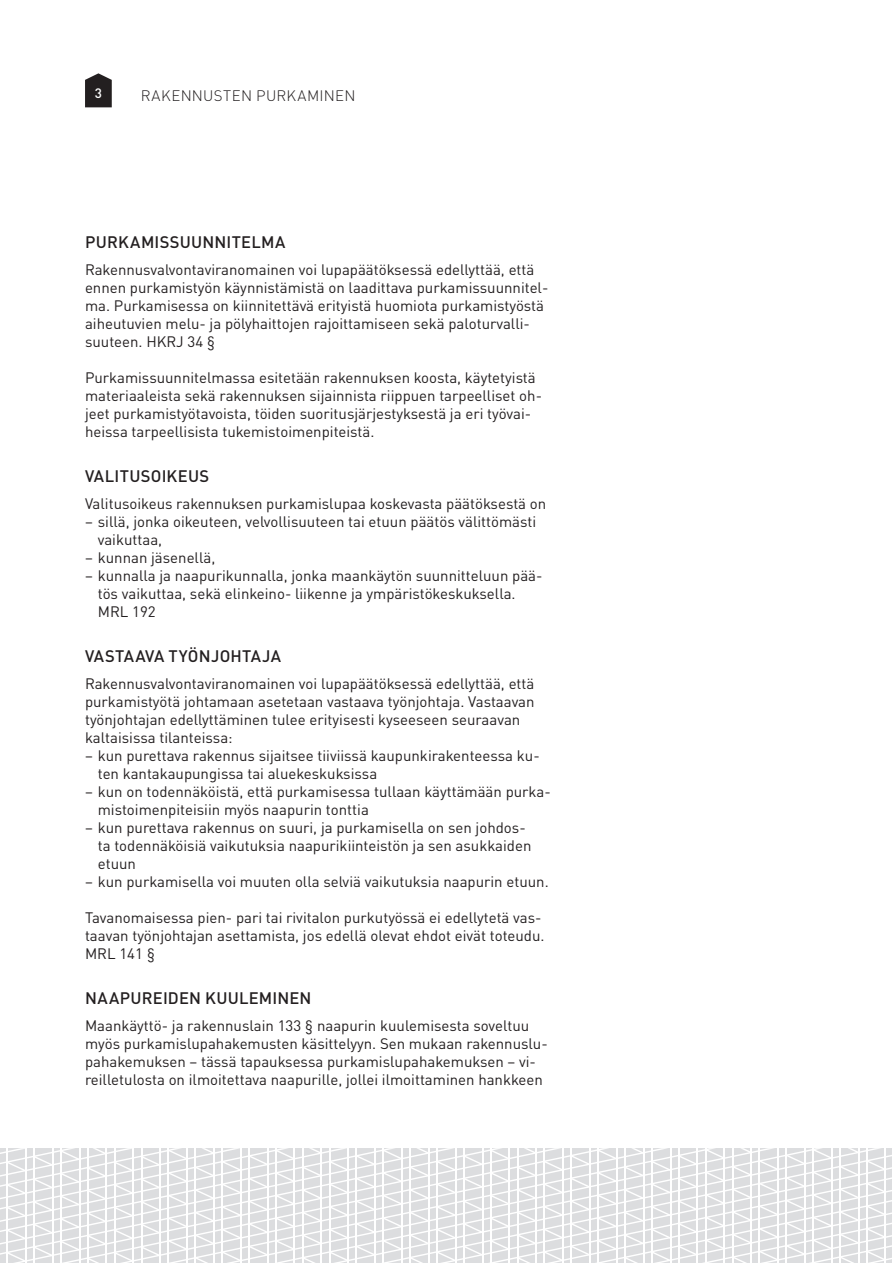
<style>
.page{position:relative;width:893px;height:1263px;background:#fff}
.page>*{position:absolute;margin:0;border:0;box-sizing:border-box;transform-origin:0 0}
.väliotsikko{font:500 16.5px "DINOT";letter-spacing:.015em;color:#231f20}
.leipäteksti{font:15px/18px "DINOT";color:#231f20}
.t1{font:300 15px "DINOT";letter-spacing:.02em;color:#231f20}
.t2{font:500 13.5px "DINOT";color:#fff}
</style>
<div class="page">
<svg style="left:0;top:1148px;width:892px;height:115px"></svg>
<svg style="left:85px;top:73px;width:27px;height:34px"></svg>
<p class="t2" style="left:95px;top:84px;width:9px">3</p>
<p class="t1" style="left:141px;top:86px;width:216px">RAKENNUSTEN PURKAMINEN</p>
<p class="väliotsikko" style="left:85px;top:231px;width:202px">PURKAMISSUUNNITELMA</p>
<p class="leipäteksti" style="left:85px;top:260px;width:465px">Rakennusvalvontaviranomainen voi lupapäätöksessä edellyttää, että ennen purkamistyön käynnistämistä on laadittava purkamissuunnitel&shy;ma. Purkamisessa on kiinnitettävä erityistä huomiota purkamistyöstä aiheutuvien melu- ja pölyhaittojen rajoittamiseen sekä paloturvalli&shy;suuteen. HKRJ 34 §</p>
<p class="leipäteksti" style="left:85px;top:368px;width:458px">Purkamissuunnitelmassa esitetään rakennuksen koosta, käytetyistä materiaaleista sekä rakennuksen sijainnista riippuen tarpeelliset oh&shy;jeet purkamistyötavoista, töiden suoritusjärjestyksestä ja eri työvai&shy;heissa tarpeellisista tukemistoimenpiteistä.</p>
<p class="väliotsikko" style="left:85px;top:465px;width:126px">VALITUSOIKEUS</p>
<p class="leipäteksti" style="left:85px;top:494px;width:463px">Valitusoikeus rakennuksen purkamislupaa koskevasta päätöksestä on</p>
<p class="leipäteksti" style="left:98px;top:512px;width:440px;text-indent:-13px">– sillä, jonka oikeuteen, velvollisuuteen tai etuun päätös välittömästi vaikuttaa,</p>
<p class="leipäteksti" style="left:85px;top:548px;width:132px">– kunnan jäsenellä,</p>
<p class="leipäteksti" style="left:98px;top:566px;width:446px;text-indent:-13px">– kunnalla ja naapurikunnalla, jonka maankäytön suunnitteluun pää&shy;tös vaikuttaa, sekä elinkeino- liikenne ja ympäristökeskuksella.<br>MRL 192</p>
<p class="väliotsikko" style="left:85px;top:645px;width:197px">VASTAAVA TYÖNJOHTAJA</p>
<p class="leipäteksti" style="left:85px;top:674px;width:451px">Rakennusvalvontaviranomainen voi lupapäätöksessä edellyttää, että purkamistyötä johtamaan asetetaan vastaava työnjohtaja. Vastaavan työnjohtajan edellyttäminen tulee erityisesti kyseeseen seuraavan kaltaisissa tilanteissa:</p>
<p class="leipäteksti" style="left:98px;top:746px;width:443px;text-indent:-13px">– kun purettava rakennus sijaitsee tiiviissä kaupunkirakenteessa ku&shy;ten kantakaupungissa tai aluekeskuksissa</p>
<p class="leipäteksti" style="left:98px;top:782px;width:454px;text-indent:-13px">– kun on todennäköistä, että purkamisessa tullaan käyttämään purka&shy;mistoimenpiteisiin myös naapurin tonttia</p>
<p class="leipäteksti" style="left:98px;top:818px;width:435px;text-indent:-13px">– kun purettava rakennus on suuri, ja purkamisella on sen johdos&shy;ta todennäköisiä vaikutuksia naapurikiinteistön ja sen asukkaiden etuun</p>
<p class="leipäteksti" style="left:85px;top:872px;width:465px">– kun purkamisella voi muuten olla selviä vaikutuksia naapurin etuun.</p>
<p class="leipäteksti" style="left:85px;top:908px;width:461px">Tavanomaisessa pien- pari tai rivitalon purkutyössä ei edellytetä vas&shy;taavan työnjohtajan asettamista, jos edellä olevat ehdot eivät toteudu.<br>MRL 141 §</p>
<p class="väliotsikko" style="left:85px;top:987px;width:228px">NAAPUREIDEN KUULEMINEN</p>
<p class="leipäteksti" style="left:85px;top:1016px;width:464px">Maankäyttö- ja rakennuslain 133 § naapurin kuulemisesta soveltuu myös purkamislupahakemusten käsittelyyn. Sen mukaan rakennuslu&shy;pahakemuksen – tässä tapauksessa purkamislupahakemuksen – vi&shy;reilletulosta on ilmoitettava naapurille, jollei ilmoittaminen hankkeen</p>
</div>
